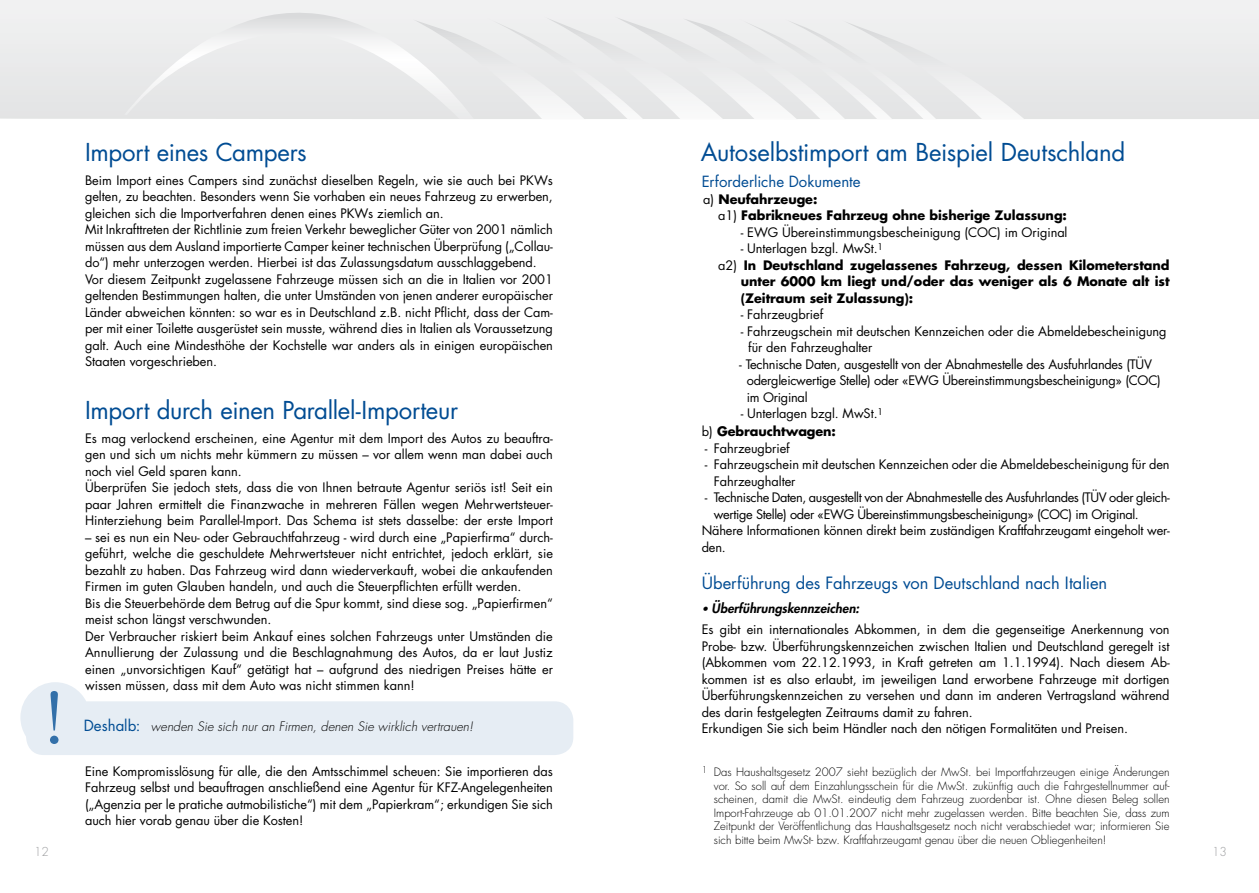
<style>
.page{position:relative;width:1259px;height:893px;background:#fff}
.page>*{position:absolute;margin:0;border:0;box-sizing:border-box;transform-origin:0 0}
.t1{font:24px "Futura";letter-spacing:-.01em;color:#004c93}
.t2{font:16.5px "Futura";color:#004c93}
.t3{font:15px "Futura";color:#004c93}
.t4{font:12.75px/16.5px "Futura";letter-spacing:-.005em;color:#000}
.t5{font:700 12.75px/16.5px "Futura";letter-spacing:-.005em;color:#000}
.t6{font:12.75px "Futura";letter-spacing:-.03em;color:#000}
.t7{font:italic 300 12.75px "Futura";color:#000}
.t8{font:300 12px "Futura";color:#9c9d9f}
.t9{font:300 11.25px/13.5px "Futura";color:#000;text-align:justify}
.s1{font-weight:400}
.s2{font-weight:700}
.s3{font-weight:800;font-style:italic;font-size:11.25px}
.s4{font-weight:800;font-style:italic}
</style>
<div class="page">
<svg style="left:0;top:0;width:629px;height:119px"></svg>
<svg style="left:124px;top:6px;width:402px;height:113px"></svg>
<svg style="left:629px;top:0;width:630px;height:119px"></svg>
<svg style="left:413px;top:17px;width:821px;height:102px"></svg>
<svg style="left:20px;top:682px;width:553px;height:73px"></svg>
<h1 class="t1" style="left:701px;top:135px;width:426px">Autoselbstimport am Beispiel Deutschland</h1>
<h1 class="t1" style="left:85px;top:135px;width:223px">Import eines Campers</h1>
<p class="t4" style="left:85px;top:171px;width:469px">Beim Import eines Campers sind zunächst dieselben Regeln, wie sie auch bei PKWs gelten, zu beachten. Besonders wenn Sie vorhaben ein neues Fahrzeug zu erwerben, gleichen sich die Importverfahren denen eines PKWs ziemlich an.<br>Mit Inkrafttreten der Richtlinie zum freien Verkehr beweglicher Güter von 2001 nämlich müssen aus dem Ausland importierte Camper keiner technischen Überprüfung („Collau&shy;do“) mehr unterzogen werden. Hierbei ist das Zulassungsdatum ausschlaggebend.<br>Vor diesem Zeitpunkt zugelassene Fahrzeuge müssen sich an die in Italien vor 2001 geltenden Bestimmungen halten, die unter Umständen von jenen anderer europäischer Länder abweichen könnten: so war es in Deutschland z.B. nicht Pflicht, dass der Cam&shy;per mit einer Toilette ausgerüstet sein musste, während dies in Italien als Voraussetzung galt. Auch eine Mindesthöhe der Kochstelle war anders als in einigen europäischen Staaten vorgeschrieben.</p>
<h1 class="t1" style="left:85px;top:393px;width:374px">Import durch einen Parallel-Importeur</h1>
<p class="t4" style="left:85px;top:429px;width:469px">Es mag verlockend erscheinen, eine Agentur mit dem Import des Autos zu beauftra&shy;gen und sich um nichts mehr kümmern zu müssen – vor allem wenn man dabei auch noch viel Geld sparen kann.<br>Überprüfen Sie jedoch stets, dass die von Ihnen betraute Agentur seriös ist! Seit ein paar Jahren ermittelt die Finanzwache in mehreren Fällen wegen Mehrwertsteuer-Hinterziehung beim Parallel-Import. Das Schema ist stets dasselbe: der erste Import</p>
<p class="t4" style="left:85px;top:528px;width:469px">– sei es nun ein Neu- oder Gebrauchtfahrzeug - wird durch eine „Papierfirma“ durch&shy;geführt, welche die geschuldete Mehrwertsteuer nicht entrichtet, jedoch erklärt, sie bezahlt zu haben. Das Fahrzeug wird dann wiederverkauft, wobei die ankaufenden Firmen im guten Glauben handeln, und auch die Steuerpflichten erfüllt werden.<br>Bis die Steuerbehörde dem Betrug auf die Spur kommt, sind diese sog. „Papierfirmen“ meist schon längst verschwunden.<br>Der Verbraucher riskiert beim Ankauf eines solchen Fahrzeugs unter Umständen die Annullierung der Zulassung und die Beschlagnahmung des Autos, da er laut Justiz einen „unvorsichtigen Kauf“ getätigt hat – aufgrund des niedrigen Preises hätte er wissen müssen, dass mit dem Auto was nicht stimmen kann!</p>
<p class="t7" style="left:151px;top:718px;width:324px">wenden Sie sich nur an Firmen, denen Sie wirklich vertrauen!</p>
<p class="t4" style="left:85px;top:762px;width:469px;text-align:justify">Eine Kompromisslösung für alle, die den Amtsschimmel scheuen: Sie importieren das Fahrzeug selbst und beauftragen anschließend eine Agentur für KFZ-Angelegenheiten („Agenzia per le pratiche autmobilistiche“) mit dem „Papierkram“; erkundigen Sie sich auch hier vorab genau über die Kosten!</p>
<p class="t3" style="left:702px;top:171px;width:160px">Erforderliche Dokumente</p>
<p class="t5" style="left:718px;top:190px;width:350px;text-indent:-15px"><span class="s1">a)</span> Neufahrzeuge:<br><span class="s1">a1)</span> Fabrikneues Fahrzeug ohne bisherige Zulassung:</p>
<p class="t4" style="left:741px;top:223px;width:328px">- EWG Übereinstimmungsbescheinigung (COC) im Original</p>
<p class="t4" style="left:741px;top:240px;width:144px">- Unterlagen bzgl. MwSt.<sup>1</sup></p>
<p class="t5" style="left:718px;top:256px;width:453px"><span class="s1">a2)</span> In Deutschland zugelassenes Fahrzeug, dessen Kilometerstand</p>
<p class="t5" style="left:741px;top:273px;width:430px">unter 6000 km liegt und/oder das weniger als 6 Monate alt ist</p>
<p class="t5" style="left:741px;top:289px;width:174px">(Zeitraum seit Zulassung):</p>
<p class="t4" style="left:741px;top:306px;width:84px">- Fahrzeugbrief</p>
<p class="t4" style="left:748px;top:322px;width:420px;text-indent:-7px">- Fahrzeugschein mit deutschen Kennzeichen oder die Abmeldebescheinigung für den Fahrzeughalter</p>
<p class="t4" style="left:747px;top:355px;width:415px;text-indent:-7px">- Technische Daten, ausgestellt von der Abnahmestelle des Ausfuhrlandes (TÜV odergleicwertige Stelle) oder «EWG Übereinstimmungsbescheinigung» (COC) im Original</p>
<p class="t4" style="left:702px;top:404px;width:183px;line-height:18px;text-indent:39px">- Unterlagen bzgl. MwSt.<sup>1 </sup>b) <span class="s2">Gebrauchtwagen:</span></p>
<p class="t4" style="left:705px;top:439px;width:86px">- Fahrzeugbrief</p>
<p class="t4" style="left:714px;top:456px;width:457px;text-indent:-9px">- Fahrzeugschein mit deutschen Kennzeichen oder die Abmeldebescheinigung für den<br>Fahrzeughalter</p>
<p class="t6" style="left:705px;top:489px;width:466px">- Technische Daten, ausgestellt von der Abnahmestelle des Ausfuhrlandes (TÜV oder gleich-</p>
<p class="t6" style="left:714px;top:505px;width:426px">wertige Stelle) oder «EWG Übereinstimmungsbescheinigung» (COC) im Original.</p>
<p class="t4" style="left:702px;top:522px;width:469px">Nähere Informationen können direkt beim zuständigen Kraftfahrzeugamt eingeholt wer-</p>
<p class="t4" style="left:702px;top:538px;width:26px">den.</p>
<p class="t2" style="left:702px;top:572px;width:407px">Überführung des Fahrzeugs von Deutschland nach Italien</p>
<p class="t4" style="left:702px;top:598px;width:469px;line-height:21px"><span class="s3">•</span> <span class="s4">Überführungskennzeichen:<br></span>Es gibt ein internationales Abkommen, in dem die gegenseitige Anerkennung von</p>
<p class="t4" style="left:702px;top:637px;width:469px">Probe- bzw. Überführungskennzeichen zwischen Italien und Deutschland geregelt ist (Abkommen vom 22.12.1993, in Kraft getreten am 1.1.1994). Nach diesem Ab&shy;kommen ist es also erlaubt, im jeweiligen Land erworbene Fahrzeuge mit dortigen Überführungskennzeichen zu versehen und dann im anderen Vertragsland während des darin festgelegten Zeitraums damit zu fahren.<br>Erkundigen Sie sich beim Händler nach den nötigen Formalitäten und Preisen.</p>
<p class="t3" style="left:84px;top:715px;width:58px">Deshalb:</p>
<p class="t9" style="left:714px;top:765px;width:457px;text-indent:-12px"><sup>1</sup> Das Haushaltsgesetz 2007 sieht bezüglich der MwSt. bei Importfahrzeugen einige Änderungen vor. So soll auf dem Einzahlungsschein für die MwSt. zukünftig auch die Fahrgestellnummer auf&shy;scheinen, damit die MwSt. eindeutig dem Fahrzeug zuordenbar ist. Ohne diesen Beleg sollen Import-Fahrzeuge ab 01.01.2007 nicht mehr zugelassen werden. Bitte beachten Sie, dass zum Zeitpunkt der Veröffentlichung das Haushaltsgesetz noch nicht verabschiedet war; informieren Sie sich bitte beim MwSt- bzw. Kraftfahrzeugamt genau über die neuen Obliegenheiten!</p>
<p class="t8" style="left:34px;top:844px;width:16px">12</p>
<p class="t8" style="left:1212px;top:844px;width:16px">13</p>
</div>
